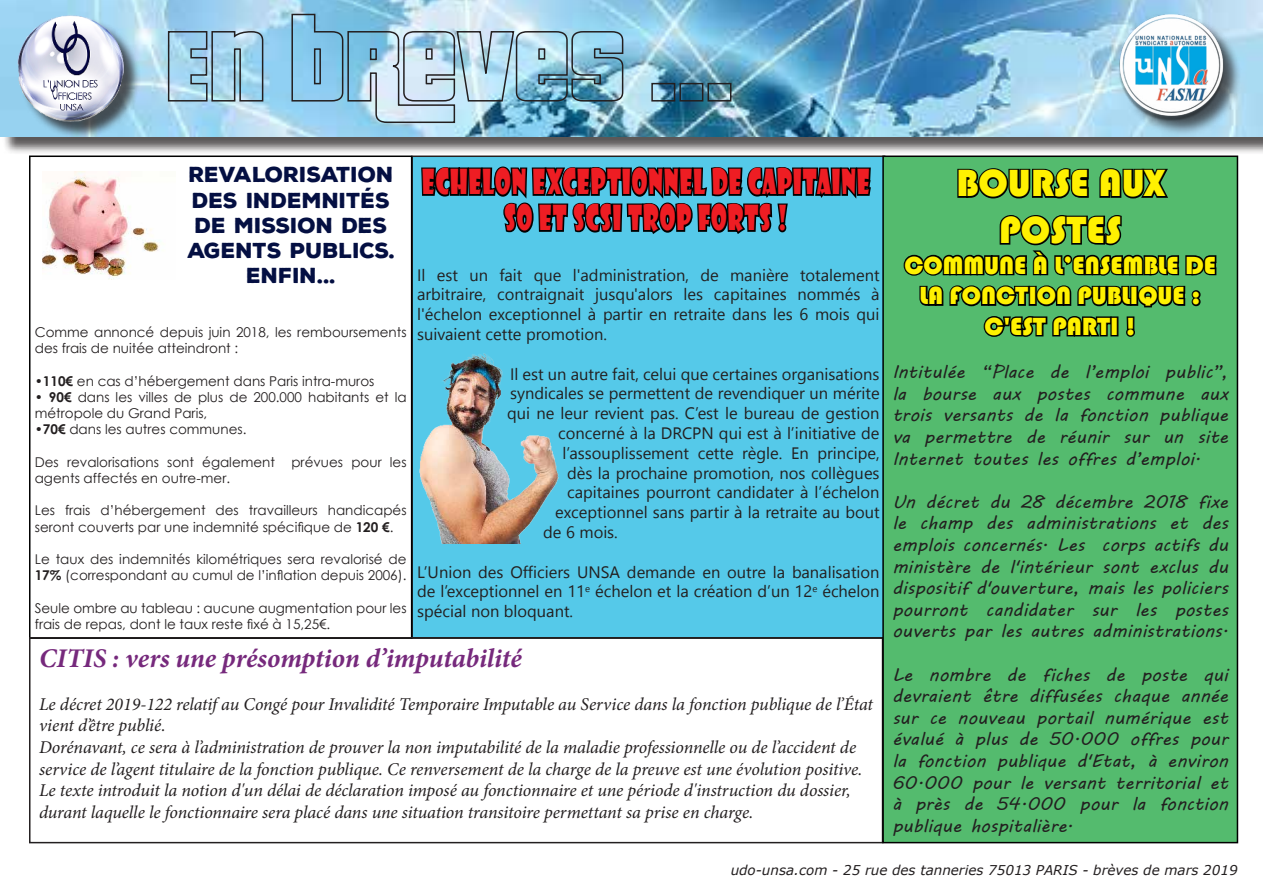
<style>
.page{position:relative;width:1263px;height:893px;background:#fff}
.page>*{position:absolute;margin:0;border:0;box-sizing:border-box;transform-origin:0 0}
.t1{font:39px/46.8px "Bauhaus 93";color:#fff101;text-align:center}
.t2{font:33.75px/36px "Showcard Gothic";letter-spacing:.05em;color:#ee1d23;text-align:center;scale:.67 1}
.t3{font:italic 700 27px "Minion Pro";letter-spacing:-.005em;color:#76297c}
.t4{font:25.5px/30.6px "Bauhaus 93";color:#fff101;text-align:center}
.t5{font:900 21px/25.2px "Nexa Rust Sans";color:#040f42;text-align:center}
.t6{font:18px/21.6px "MV Boli";letter-spacing:.01em;color:#231f20;text-align:justify}
.t7{font:italic 18px/21.6px "Minion Pro";letter-spacing:-.01em;color:#231f20}
.t8{font:16.5px "Segoe UI Symbol";color:#231f20}
.t9{font:13.5px/16.2px "Century Gothic";color:#231f20}
.t10{font:italic 13.5px "Verdana";color:#231f20}
.s1{font-weight:700}
</style>
<div class="page">
<div style="left:2px;top:2px;width:1261px;height:153px;background:#231f20;opacity:.75"></div>
<img style="left:0;top:0;width:1263px;height:136px">
<svg style="left:167px;top:30px;width:97px;height:72px;background:#95bed3"></svg>
<div style="left:412px;top:156px;width:473px;height:482px;background:#55c9e9"></div>
<div style="left:20px;top:18px;width:121px;height:121px;background:#231f20;opacity:.75"></div>
<img style="left:17px;top:14px;width:108px;height:108px">
<div style="left:1122px;top:17px;width:119px;height:121px;background:#231f20;opacity:.75"></div>
<img style="left:1118px;top:14px;width:107px;height:108px">
<div style="left:29px;top:156px;width:383px;height:483px;border:2px solid #000"></div>
<div style="left:29px;top:637px;width:854px;height:206px;border:2px solid #231f20"></div>
<img style="left:43px;top:172px;width:117px;height:107px">
<div style="left:883px;top:156px;width:354px;height:687px;background:#54bb6e"></div>
<svg style="left:957px;top:168px;width:132px;height:31px"></svg>
<svg style="left:1099px;top:168px;width:69px;height:31px"></svg>
<svg style="left:903px;top:215px;width:314px;height:122px"></svg>
<div style="left:882px;top:156px;width:356px;height:687px;border:2px solid #000"></div>
<img style="left:419px;top:353px;width:133px;height:191px">
<img style="left:291px;top:0;width:581px;height:236px">
<svg style="left:511px;top:367px;width:41px;height:72px"></svg>
<svg style="left:544px;top:447px;width:15px;height:91px"></svg>
<p class="t5" style="left:187px;top:162px;width:209px">REVALORISATION<br>DES INDEMNITÉS<br>DE MISSION DES<br>AGENTS PUBLICS.<br>ENFIN...</p>
<h2 class="t2" style="left:422px;top:162px;width:669px">ECHELON EXCEPTIONNEL DE CAPITAINE<br>SO ET SCSI TROP FORTS !</h2>
<p class="t8" style="left:421px;top:265px;width:68px">● ▲▼ ◆■</p>
<p class="t8" style="left:517px;top:265px;width:61px">▼ ❑◆ ●</p>
<p class="t8" style="left:617px;top:265px;width:70px">■▲▼ ▼□■</p>
<p class="t8" style="left:800px;top:265px;width:35px">▼□▼ ●</p>
<p class="t8" style="left:505px;top:285px;width:26px">□■▼</p>
<p class="t8" style="left:557px;top:285px;width:147px">■ ▼ ◆▲❑◆ ●□ ▲ ● ▲</p>
<p class="t8" style="left:744px;top:285px;width:74px">▼ ■▲ ■□</p>
<p class="t8" style="left:417px;top:305px;width:67px">● ●□■</p>
<p class="t8" style="left:531px;top:305px;width:67px">▼□■■ ● →</p>
<p class="t8" style="left:750px;top:305px;width:44px">■▲ ● ▲</p>
<p class="t8" style="left:829px;top:305px;width:48px">□▲ ❑◆</p>
<p class="t8" style="left:417px;top:325px;width:30px">▲◆❖</p>
<p class="t8" style="left:541px;top:325px;width:64px">□ □▼□■</p>
<p class="t8" style="left:514px;top:364px;width:81px">● ▲▼ ◆■ ◆▼</p>
<p class="t8" style="left:630px;top:364px;width:71px">▼ ●◆ ❑◆</p>
<p class="t8" style="left:735px;top:364px;width:58px">▼■▲ □</p>
<p class="t8" style="left:815px;top:364px;width:66px">■▲ ▼□■▲</p>
<p class="t8" style="left:564px;top:384px;width:33px">● ▲ ▲</p>
<p class="t8" style="left:656px;top:384px;width:36px">▼▼ ■▼</p>
<p class="t8" style="left:732px;top:384px;width:98px">❖ ■ ❑◆ ◆■</p>
<p class="t8" style="left:507px;top:404px;width:77px">❑◆ ■ ● ◆</p>
<p class="t8" style="left:609px;top:404px;width:37px">❖ ■▼</p>
<p class="t8" style="left:668px;top:404px;width:62px">▲ ▲▼ ●</p>
<p class="t8" style="left:844px;top:404px;width:37px">▲▼ □■</p>
<p class="t8" style="left:607px;top:424px;width:42px">■ → ●</p>
<p class="t8" style="left:719px;top:424px;width:130px">❑◆ ▲▼ → ● ■▼ ▼❖</p>
<p class="t8" style="left:563px;top:443px;width:82px">● ▲▲□◆ ● ▲▲</p>
<p class="t8" style="left:577px;top:463px;width:27px">➔▲ ●</p>
<p class="t8" style="left:708px;top:463px;width:173px">□ □▼ □■ ■□▲ □●●➔ ◆ ▲</p>
<p class="t8" style="left:597px;top:483px;width:115px">▼ ■ ▲ □◆ □■▼</p>
<p class="t8" style="left:733px;top:483px;width:87px">■ ▼ → ●</p>
<p class="t8" style="left:857px;top:483px;width:25px">●□■</p>
<p class="t8" style="left:597px;top:503px;width:89px">▼□■■ ● ▲ ■▲</p>
<p class="t8" style="left:714px;top:503px;width:39px">▼ → ●</p>
<p class="t8" style="left:831px;top:503px;width:50px">◆ □◆▼</p>
<p class="t9" style="left:35px;top:324px;width:373px">Comme annoncé depuis juin 2018, les remboursements des frais de nuitée atteindront :</p>
<p class="t9" style="left:35px;top:373px;width:341px">•<span class="s1">110€</span> en cas d’hébergement dans Paris intra-muros</p>
<p class="t9" style="left:35px;top:389px;width:373px">• <span class="s1">90€</span> dans les villes de plus de 200.000 habitants et la métropole du Grand Paris,</p>
<p class="t9" style="left:35px;top:421px;width:213px">•<span class="s1">70€</span> dans les autres communes.</p>
<p class="t9" style="left:35px;top:454px;width:373px">Des revalorisations sont également prévues pour les agents affectés en outre-mer.</p>
<p class="t9" style="left:35px;top:502px;width:373px">Les frais d’hébergement des travailleurs handicapés seront couverts par une indemnité spécifique de <span class="s1">120 €</span>.</p>
<p class="t9" style="left:35px;top:551px;width:373px">Le taux des indemnités kilométriques sera revalorisé de<br><span class="s1">17%</span> (correspondant au cumul de l’inflation depuis 2006).</p>
<p class="t9" style="left:35px;top:599px;width:373px">Seule ombre au tableau : aucune augmentation pour les frais de repas, dont le taux reste fixé à 15,25€.</p>
<h3 class="t3" style="left:39px;top:639px;width:484px">CITIS : vers une présomption d’imputabilité</h3>
<p class="t7" style="left:39px;top:693px;width:835px">Le décret 2019-122 relatif au Congé pour Invalidité Temporaire Imputable au Service dans la fonction publique de l’État vient d’être publié.<br>Dorénavant, ce sera à l’administration de prouver la non imputabilité de la maladie professionnelle ou de l’accident de service de l’agent titulaire de la fonction publique. Ce renversement de la charge de la preuve est une évolution positive.<br>Le texte introduit la notion d'un délai de déclaration imposé au fonctionnaire et une période d'instruction du dossier, durant laquelle le fonctionnaire sera placé dans une situation transitoire permettant sa prise en charge.</p>
<p class="t8" style="left:439px;top:562px;width:34px">■□■</p>
<p class="t8" style="left:668px;top:562px;width:85px">■ ■ □◆▼</p>
<p class="t8" style="left:773px;top:562px;width:108px">● ■ ●▲ ▼□■</p>
<p class="t8" style="left:440px;top:582px;width:5px">●</p>
<p class="t8" style="left:489px;top:582px;width:75px">▼□■■ ● ■</p>
<p class="t8" style="left:629px;top:582px;width:53px">●□■ ▼ ●</p>
<p class="t8" style="left:724px;top:582px;width:67px">▼ □■ ◆■</p>
<p class="t8" style="left:857px;top:582px;width:25px">●□■</p>
<p class="t8" style="left:417px;top:602px;width:154px">▲ ● ■□■ ●□❑◆ ■▼</p>
<h1 class="t1" style="left:956px;top:160px;width:210px">BOURSE AUX<br>POSTES</h1>
<h3 class="t4" style="left:904px;top:250px;width:313px">COMMUNE À L’ENSEMBLE DE<br>LA FONCTION PUBLIQUE :<br>C'EST PARTI !</h3>
<p class="t6" style="left:892px;top:361px;width:337px">Intitulée “Place de l’emploi public”, la bourse aux postes commune aux trois versants de la fonction publique va permettre de réunir sur un site Internet toutes les offres d’emploi.</p>
<p class="t6" style="left:892px;top:490px;width:337px">Un décret du 28 décembre 2018 fixe le champ des administrations et des emplois concernés. Les corps actifs du ministère de l'intérieur sont exclus du dispositif d'ouverture, mais les policiers pourront candidater sur les postes ouverts par les autres administrations.</p>
<p class="t6" style="left:892px;top:663px;width:337px">Le nombre de fiches de poste qui devraient être diffusées chaque année sur ce nouveau portail numérique est évalué à plus de 50.000 offres pour la fonction publique d'Etat, à environ 60.000 pour le versant territorial et à près de 54.000 pour la fonction publique hospitalière.</p>
<p class="t10" style="left:731px;top:861px;width:508px">udo-unsa.com - 25 rue des tanneries 75013 PARIS - brèves de mars 2019</p>
</div>
